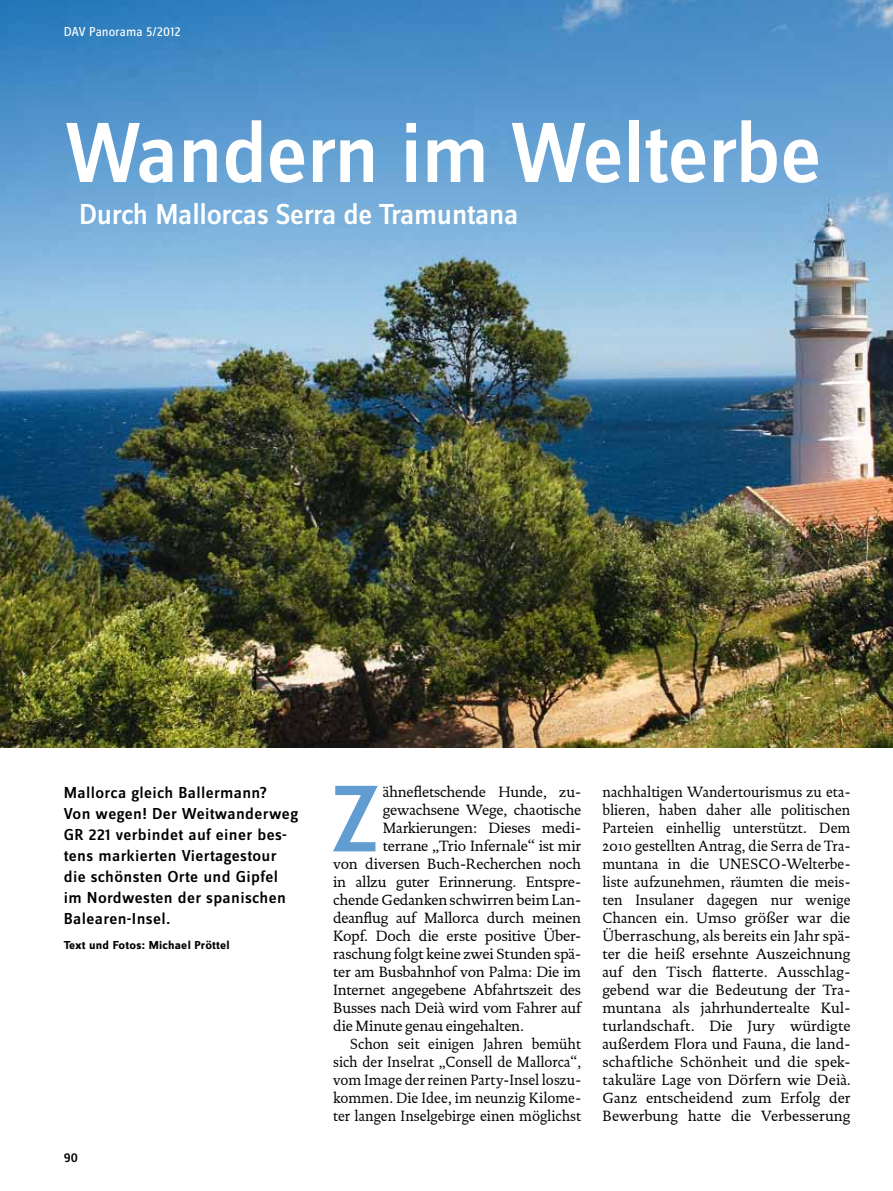
<style>
.page{position:relative;width:893px;height:1191px;background:#fff}
.page>*{position:absolute;margin:0;border:0;box-sizing:border-box;transform-origin:0 0}
.t1{font:500 98.25px "Zine Sans Dis";color:#619dd0}
.t2{font:500 88.5px "Zine Sans Dis";letter-spacing:-.01em;color:#fff}
.t3{font:500 30px "Zine Sans Dis";letter-spacing:-.01em;color:#fff}
.t4{font:500 16.5px/21px "Zine Sans Dis";letter-spacing:.02em;color:#000;scale:1.05 1}
.t5{font:15px/18px "DTL Documenta ST";color:#000;scale:.95 1}
.t6{font:15px "DTL Documenta ST";color:#000}
.t7{font:13.5px "Zine Sans Dis";color:#fff}
.t8{font:500 13.5px "Zine Sans Dis";color:#000}
.t9{font:700 12px "Zine Sans Dis";letter-spacing:.02em;color:#000;scale:1.05 1}
</style>
<div class="page">
<img style="left:0;top:0;width:893px;height:747px">
<p class="t7" style="left:64px;top:25px;width:118px">DAV Panorama 5/2012</p>
<h2 class="t2" style="left:64px;top:106px;width:758px">Wandern im Welterbe</h2>
<h3 class="t3" style="left:79px;top:198px;width:441px">Durch Mallorcas Serra de Tramuntana</h3>
<p class="t4" style="left:64px;top:783px;width:225px">Mallorca gleich Ballermann?<br>Von wegen! Der Weitwanderweg<br>GR 221 verbindet auf einer bes&shy;tens markierten Viertagestour die schönsten Orte und Gipfel im Nordwesten der spanischen<br>Balearen-Insel.</p>
<p class="t9" style="left:64px;top:939px;width:159px">Text und Fotos: Michael Pröttel</p>
<p class="t8" style="left:64px;top:1150px;width:16px">90</p>
<p class="t6" style="left:383px;top:783px;width:200px">ähnefletschende Hunde, zu-</p>
<p class="t6" style="left:383px;top:801px;width:200px">gewachsene Wege, chaotische</p>
<p class="t6" style="left:383px;top:819px;width:200px">Markierungen: Dieses medi-</p>
<p class="t6" style="left:383px;top:837px;width:200px">terrane „Trio Infernale“ ist mir</p>
<p class="t6" style="left:333px;top:855px;width:249px">von diversen Buch-Recherchen noch</p>
<p class="t6" style="left:333px;top:873px;width:250px">in allzu guter Erinnerung. Entspre-</p>
<p class="t6" style="left:333px;top:891px;width:250px">chende Gedanken schwirren beim Lan-</p>
<p class="t6" style="left:333px;top:909px;width:250px">deanflug auf Mallorca durch meinen</p>
<p class="t6" style="left:333px;top:927px;width:248px">Kopf. Doch die erste positive Über-</p>
<p class="t6" style="left:333px;top:945px;width:249px">raschung folgt keine zwei Stunden spä-</p>
<p class="t6" style="left:333px;top:963px;width:250px">ter am Busbahnhof von Palma: Die im</p>
<p class="t6" style="left:333px;top:981px;width:250px">Internet angegebene Abfahrtszeit des</p>
<p class="t6" style="left:333px;top:999px;width:250px">Busses nach Deià wird vom Fahrer auf</p>
<p class="t6" style="left:333px;top:1017px;width:192px">die Minute genau eingehalten.</p>
<p class="t5" style="left:350px;top:1035px;width:245px">Schon seit einigen Jahren bemüht</p>
<p class="t5" style="left:333px;top:1053px;width:263px">sich der Inselrat „Consell de Mallorca“,</p>
<p class="t5" style="left:333px;top:1071px;width:263px">vom Image der reinen Party-Insel loszu-</p>
<p class="t5" style="left:333px;top:1089px;width:263px">kommen. Die Idee, im neunzig Kilome-</p>
<p class="t5" style="left:333px;top:1107px;width:263px">ter langen Inselgebirge einen möglichst</p>
<h1 class="t1" style="left:331px;top:767px;width:50px">Z</h1>
<p class="t5" style="left:602px;top:783px;width:263px">nachhaltigen Wandertourismus zu eta&shy;blieren, haben daher alle politischen Parteien einhellig unterstützt. Dem 2010 gestellten Antrag, die Serra de Tra&shy;muntana in die UNESCO-Welterbe&shy;liste aufzunehmen, räumten die meis&shy;ten Insulaner dagegen nur wenige Chancen ein. Umso größer war die Überraschung, als bereits ein Jahr spä&shy;ter die heiß ersehnte Auszeichnung auf den Tisch flatterte. Ausschlag&shy;gebend war die Bedeutung der Tra&shy;muntana als jahrhundertealte Kul&shy;turlandschaft. Die Jury würdigte außerdem Flora und Fauna, die land&shy;schaftliche Schönheit und die spek&shy;takuläre Lage von Dörfern wie Deià.<br>Ganz entscheidend zum Erfolg der Bewerbung hatte die Verbesserung</p>
</div>
